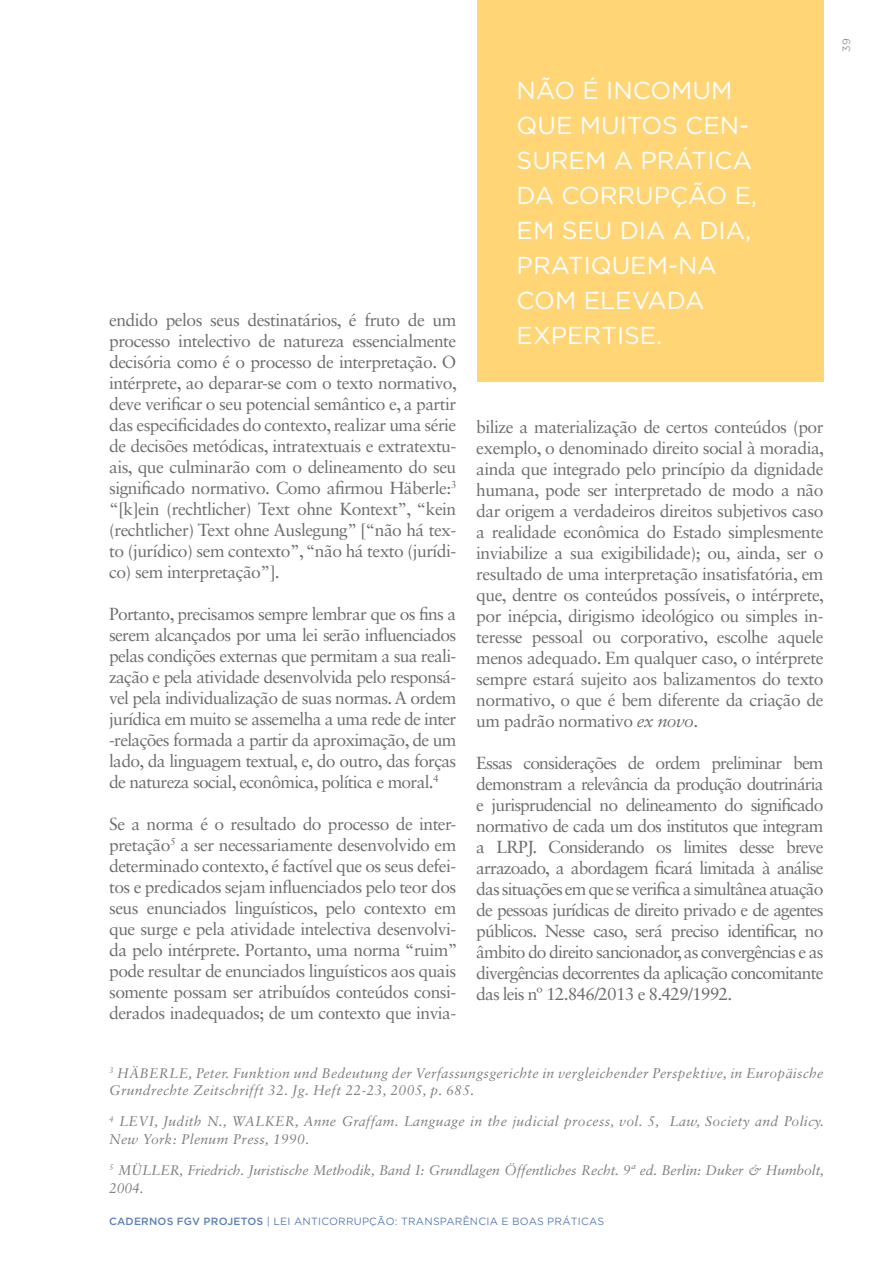
<style>
.page{position:relative;width:893px;height:1265px;background:#fff}
.page>*{position:absolute;margin:0;border:0;box-sizing:border-box;transform-origin:0 0}
.t1{font:24.5px/35px "Gotham";color:#fff}
.t2{font:17.5px/21px "Sabon LT Std";letter-spacing:-.03em;color:#6d6e71;text-align:justify}
.t3{font:italic 14px/17.5px "Sabon LT Std";letter-spacing:.02em;color:#808080}
.t4{font:italic 14px "Sabon LT Std";letter-spacing:-.01em;color:#808080}
.t5{font:10.5px "Gotham";letter-spacing:.02em;color:#5c7fb6}
.t6{font:300 10.5px "Gotham";color:#6d6e71}
.s1{font-style:italic}
.s2{font-weight:500}
</style>
<div class="page">
<div style="left:477px;top:0;width:346px;height:382px;background:#ffd575"></div>
<p class="t2" style="left:109px;top:309px;width:349px">endido pelos seus destinatários, é fruto de um processo intelectivo de natureza essencialmente decisória como é o processo de interpretação. O intérprete, ao deparar-se com o texto normativo, deve verificar o seu potencial semântico e, a partir das especificidades do contexto, realizar uma série de decisões metódicas, intratextuais e extratextu&shy;ais, que culminarão com o delineamento do seu significado normativo. Como afirmou Häberle:<sup>3 </sup>“[k]ein (rechtlicher) Text ohne Kontext”, “kein (rechtlicher) Text ohne Auslegung” [“não há tex&shy;to (jurídico) sem contexto”, “não há texto (jurídi&shy;co) sem interpretação”].</p>
<p class="t2" style="left:109px;top:603px;width:349px">Portanto, precisamos sempre lembrar que os fins a serem alcançados por uma lei serão influenciados pelas condições externas que permitam a sua reali&shy;zação e pela atividade desenvolvida pelo responsá&shy;vel pela individualização de suas normas. A ordem jurídica em muito se assemelha a uma rede de inter -relações formada a partir da aproximação, de um lado, da linguagem textual, e, do outro, das forças de natureza social, econômica, política e moral.<sup>4</sup></p>
<p class="t2" style="left:109px;top:813px;width:350px">Se a norma é o resultado do processo de inter&shy;pretação<sup>5</sup> a ser necessariamente desenvolvido em determinado contexto, é factível que os seus defei&shy;tos e predicados sejam influenciados pelo teor dos seus enunciados linguísticos, pelo contexto em que surge e pela atividade intelectiva desenvolvi&shy;da pelo intérprete. Portanto, uma norma “ruim” pode resultar de enunciados linguísticos aos quais somente possam ser atribuídos conteúdos consi&shy;derados inadequados; de um contexto que invia-</p>
<h1 class="t1" style="left:517px;top:72px;width:242px">NÃO É INCOMUM<br>QUE MUITOS CEN-<br>SUREM A PRÁTICA<br>DA CORRUPÇÃO E,<br>EM SEU DIA A DIA,<br>PRATIQUEM-NA<br>COM ELEVADA<br>EXPERTISE.</h1>
<p class="t2" style="left:476px;top:416px;width:349px">bilize a materialização de certos conteúdos (por exemplo, o denominado direito social à moradia, ainda que integrado pelo princípio da dignidade humana, pode ser interpretado de modo a não dar origem a verdadeiros direitos subjetivos caso a realidade econômica do Estado simplesmente inviabilize a sua exigibilidade); ou, ainda, ser o resultado de uma interpretação insatisfatória, em que, dentre os conteúdos possíveis, o intérprete, por inépcia, dirigismo ideológico ou simples in&shy;teresse pessoal ou corporativo, escolhe aquele menos adequado. Em qualquer caso, o intérprete sempre estará sujeito aos balizamentos do texto normativo, o que é bem diferente da criação de um padrão normativo <span class="s1">ex novo</span>.</p>
<p class="t2" style="left:476px;top:752px;width:349px">Essas considerações de ordem preliminar bem demonstram a relevância da produção doutrinária e jurisprudencial no delineamento do significado normativo de cada um dos institutos que integram a LRPJ. Considerando os limites desse breve arrazoado, a abordagem ficará limitada à análise das situações em que se verifica a simultânea atuação de pessoas jurídicas de direito privado e de agentes públicos. Nesse caso, será preciso identificar, no âmbito do direito sancionador, as convergências e as divergências decorrentes da aplicação concomitante das leis nº 12.846/2013 e 8.429/1992.</p>
<p class="t3" style="left:109px;top:1064px;width:42px"><sup>3</sup> Häberle</p>
<p class="t3" style="left:109px;top:1064px;width:716px;text-indent:79px">, Peter. Funktion und Bedeutung der Verfassungsgerichte in vergleichender Perspektive, in Europäische<br>Grundrechte Zeitschrifft 32. Jg. Heft 22-23, 2005, p. 685.</p>
<p class="t3" style="left:109px;top:1113px;width:716px"><sup>4</sup> Levi, Judith N., Walker, Anne Graffam. Language in the judicial process, vol. 5, Law, Society and Policy.<br>New York: Plenum Press, 1990.</p>
<p class="t3" style="left:109px;top:1161px;width:44px"><sup>5</sup> Müller</p>
<p class="t4" style="left:180px;top:1162px;width:646px">, Friedrich. Juristische Methodik, Band I: Grundlagen Öffentliches Recht. 9ª ed. Berlin: Duker &amp; Humbolt,</p>
<p class="t3" style="left:109px;top:1179px;width:36px">2004.</p>
<p class="t5" style="left:109px;top:1216px;width:301px"><span class="s2">CADERNOS FGV PROJETOS</span> | LEI ANTICORRUPÇÃO: TRAN</p>
<p class="t5" style="left:433px;top:1216px;width:15px">SPAR</p>
<p class="t5" style="left:463px;top:1216px;width:15px">ÊNCIA</p>
<p class="t5" style="left:502px;top:1216px;width:77px">E BOAS PRÁTICA</p>
<p class="t5" style="left:597px;top:1216px;width:8px">S</p>
<p class="t6" style="left:841px;top:52px;width:15px;rotate:-90deg">39</p>
</div>
